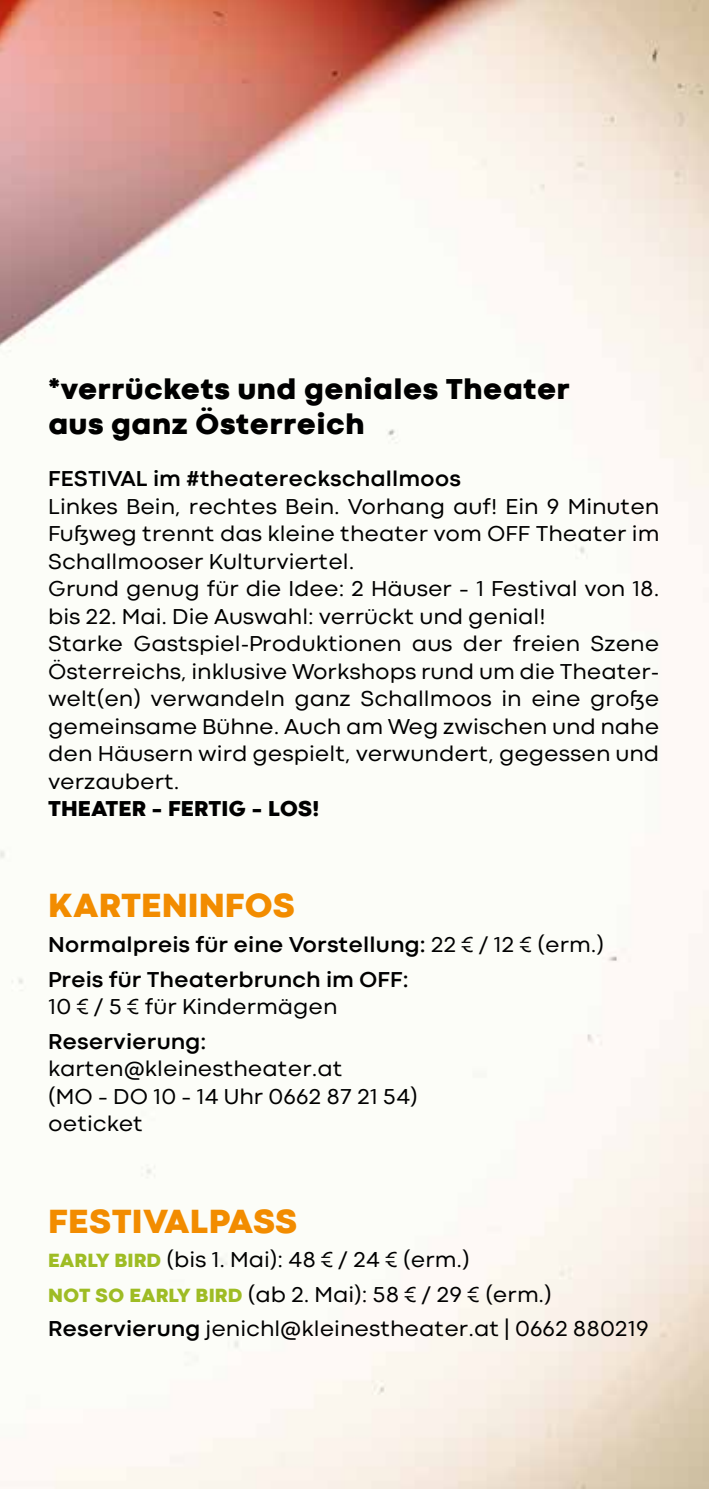
<style>
.page{position:relative;width:709px;height:1489px;background:#fff}
.page>*{position:absolute;margin:0;border:0;box-sizing:border-box;transform-origin:0 0}
.t1{font:800 35px "Codec Cold";color:#f28c00}
.t2{font:800 30px/35px "Codec Cold";color:#000}
.t3{font:22.5px/27.5px "Codec Cold";color:#000}
.t4{font:700 22.5px/34.5px "Codec Cold";color:#000}
.t5{font:800 22.5px "Codec Cold";color:#000}
.s1{font-weight:400}
.s2{font-weight:800;font-size:20px;color:#9ebc24}
.s3{font-weight:700}
</style>
<div class="page">
<img style="left:0;top:0;width:709px;height:1488px">
<h2 class="t2" style="left:48px;top:371px;width:523px">*verrückets und geniales Theater aus ganz Österreich</h2>
<p class="t4" style="left:48px;top:463px;width:414px">FESTIVAL im #theatereckschallmoos</p>
<p class="t3" style="left:48px;top:492px;width:612px">Linkes Bein, rechtes Bein. Vorhang auf! Ein 9 Minuten Fußweg trennt das kleine theater vom OFF Theater im Schallmooser Kulturviertel.<br>Grund genug für die Idee: 2 Häuser – 1 Festival von 18. bis 22. Mai. Die Auswahl: verrückt und genial!<br>Starke Gastspiel-Produktionen aus der freien Szene Österreichs, inklusive Workshops rund um die Theater&shy;welt(en) verwandeln ganz Schallmoos in eine große gemeinsame Bühne. Auch am Weg zwischen und nahe den Häusern wird gespielt, verwundert, gegessen und verzaubert.</p>
<p class="t5" style="left:48px;top:796px;width:273px">THEATER – FERTIG – LOS!</p>
<h1 class="t1" style="left:48px;top:886px;width:249px">KARTENINFOS</h1>
<p class="t4" style="left:48px;top:929px;width:557px">Normalpreis für eine Vorstellung: <span class="s1">22 € / 12 € (erm.)<br></span>Preis für Theaterbrunch im OFF:</p>
<p class="t3" style="left:48px;top:993px;width:291px">10 € / 5 € für Kindermägen</p>
<p class="t4" style="left:48px;top:1025px;width:160px">Reservierung:</p>
<p class="t3" style="left:48px;top:1055px;width:371px">karten@kleinestheater.at<br>(MO – DO 10 – 14 Uhr 0662 87 21 54) oeticket</p>
<h1 class="t1" style="left:48px;top:1201px;width:251px">FESTIVALPAS S</h1>
<p class="t3" style="left:48px;top:1242px;width:602px;line-height:34.5px"><span class="s2">EARLY BIRD</span> (bis 1. Mai): 48 € / 24 € (erm.)<br><span class="s2">NOT SO EARLY BIRD</span> (ab 2. Mai): 58 € / 29 € (erm.)<br><span class="s3">Reservierung</span> jenichl@kleinestheater.at | 0662 880219</p>
</div>
